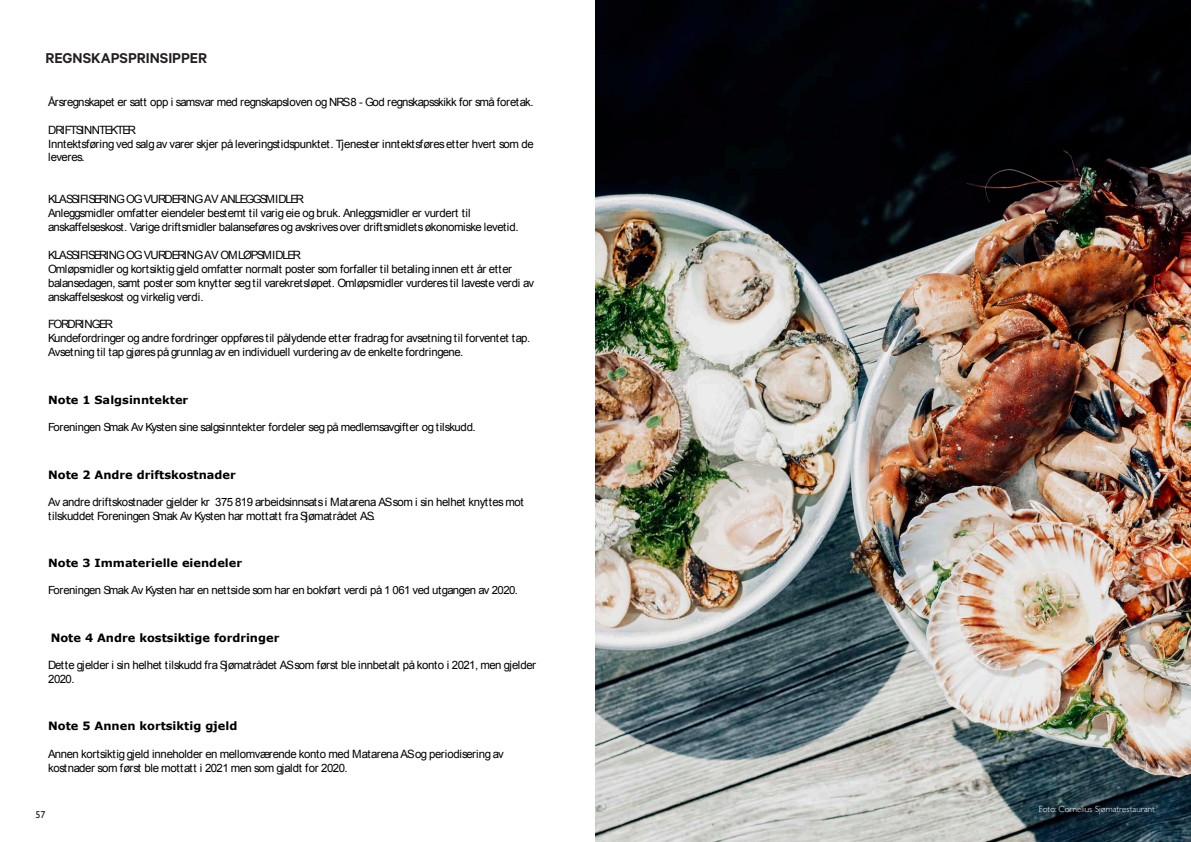
<style>
.page{position:relative;width:1191px;height:842px;background:#fff}
.page>*{position:absolute;margin:0;border:0;box-sizing:border-box;transform-origin:0 0}
.t1{font:600 16px "Calibre";color:#231f20}
.t2{font:11.4px/13.9px "Arial";letter-spacing:-.035em;color:#000}
.t3{font:11.4px "Arial";letter-spacing:-.055em;color:#000}
.t4{font:700 11.4px "Verdana";color:#000}
.t5{font:11.2px "Arial";letter-spacing:-.045em;color:#000}
.t6{font:700 11.2px "Verdana";color:#000}
.t7{font:10px "Gill Sans";color:#231f20}
.t8{font:300 9px "Gill Sans";color:#fff}
</style>
<div class="page">
<img style="left:595px;top:0;width:596px;height:842px">
<p class="t1" style="left:45px;top:48px;width:163px">REGNSKAPSPRINSIPPER</p>
<p class="t3" style="left:48px;top:94px;width:487px">Årsregnskapet er satt opp i samsvar med regnskapsloven og NRS8 - God regnskapsskikk for små foretak.</p>
<p class="t2" style="left:48px;top:123px;width:487px">DRIFTSINNTEKTER<br>Inntektsføring ved salg av varer skjer på leveringstidspunktet. Tjenester inntektsføresetter hvert som de leveres.</p>
<p class="t2" style="left:48px;top:192px;width:472px">KLASSIFISERING OG VURDERING AV ANLEGGSMIDLER<br>Anleggsmidler omfatter eiendeler bestemt til varig eie og bruk. Anleggsmidler er vurdert til anskaffelseskost. Varige driftsmidler balanseføresog avskrivesover driftsmidletsøkonomiske levetid.</p>
<p class="t2" style="left:48px;top:248px;width:487px">KLASSIFISERING OG VURDERING AV OMLØPSMIDLER<br>Omløpsmidler og kortsiktig gjeld omfatter normalt poster som forfaller til betaling innen ett år etter balansedagen, samt poster som knytter seg til varekretsløpet. Omløpsmidler vurderestil laveste verdi av anskaffelseskost og virkelig verdi.</p>
<p class="t2" style="left:48px;top:317px;width:484px">FORDRINGER<br>Kundefordringer og andre fordringer oppførestil pålydende etter fradrag for avsetning til forventet tap.<br>Avsetning til tap gjørespå grunnlag av en individuell vurdering av de enkelte fordringene.</p>
<p class="t6" style="left:48px;top:393px;width:142px">Note 1 Salgsinntekter</p>
<p class="t5" style="left:48px;top:419px;width:429px">Foreningen Smak Av Kysten sine salgsinntekter fordeler seg på medlemsavgifter og tilskudd.</p>
<p class="t4" style="left:48px;top:467px;width:189px">Note 2 Andre driftskostnader</p>
<p class="t2" style="left:48px;top:495px;width:477px">Av andre driftskostnader gjelder kr 375 819 arbeidsinnsatsi Matarena ASsom i sin helhet knyttesmot tilskuddet Foreningen Smak Av Kysten har mottatt fra Sjømatrådet AS.</p>
<p class="t6" style="left:48px;top:556px;width:195px">Note 3 Immaterielle eiendeler</p>
<p class="t5" style="left:48px;top:583px;width:471px">Foreningen Smak Av Kysten har en nettside som har en bokført verdi på 1 061 ved utgangen av 2020.</p>
<p class="t4" style="left:51px;top:630px;width:230px">Note 4 Andre kostsiktige fordringer</p>
<p class="t2" style="left:48px;top:658px;width:489px">Dette gjelder i sin helhet tilskudd fra Sjømatrådet ASsom først ble innbetalt på konto i 2021, men gjelder<br>2020.</p>
<p class="t4" style="left:48px;top:719px;width:191px">Note 5 Annen kortsiktig gjeld</p>
<p class="t2" style="left:48px;top:747px;width:457px">Annen kortsiktig gjeld inneholder en mellomværende konto med Matarena ASog periodisering av kostnader som først ble mottatt i 2021 men som gjaldt for 2020.</p>
<p class="t7" style="left:35px;top:808px;width:11px">57</p>
<p class="t8" style="left:1038px;top:802px;width:118px">Foto: Cornelius Sjømatrestaurant</p>
</div>
